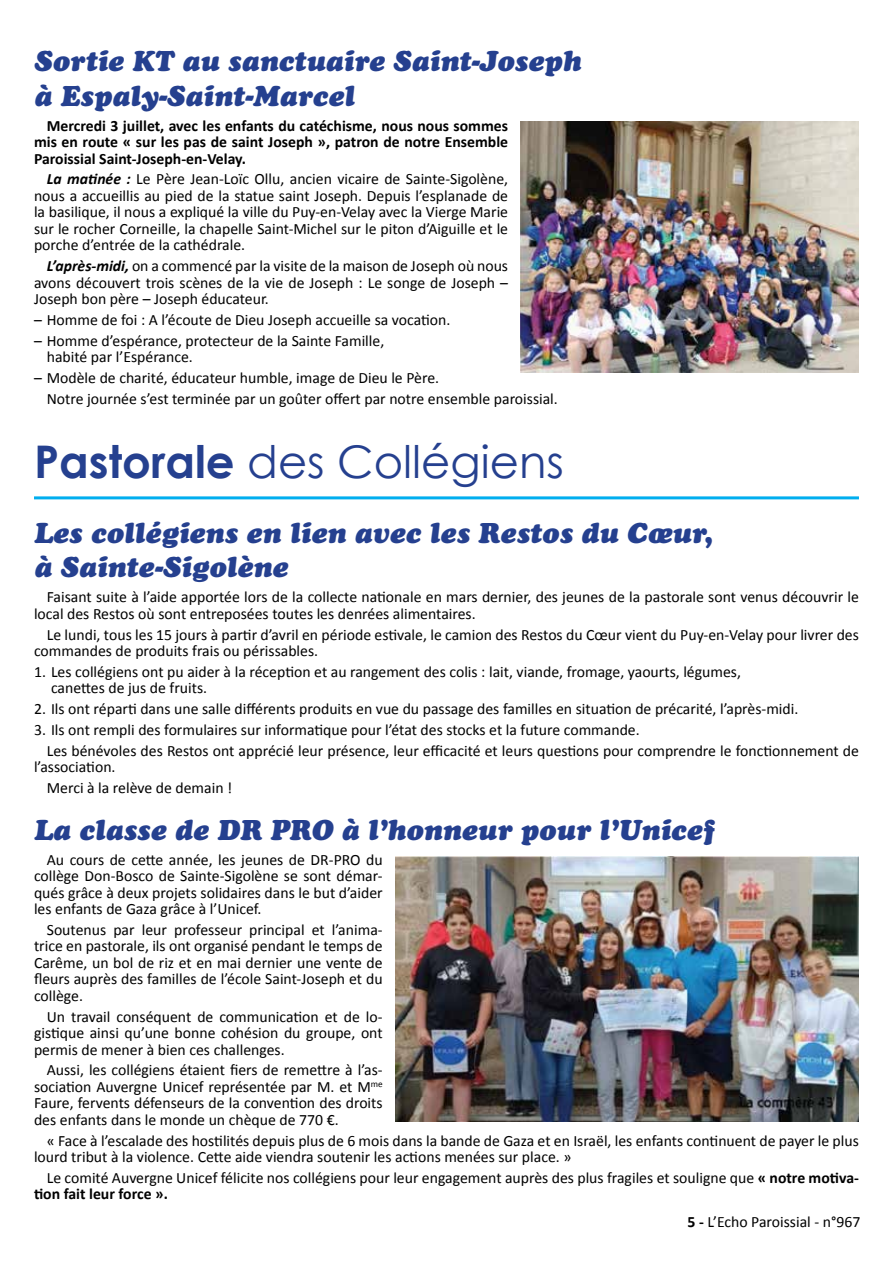
<style>
.page{position:relative;width:893px;height:1263px;background:#fff}
.page>*{position:absolute;margin:0;border:0;box-sizing:border-box;transform-origin:0 0}
.t1{font:45px "Century Gothic";color:#25408f}
.t2{font:italic 28.5px/34.5px "Cooper Black Std";color:#25408f}
.t3{font:15.75px/16.5px "Calibri";color:#000}
.t4{font:700 15.75px/16.5px "Calibri";color:#000;text-align:justify}
.s1{font-weight:700;font-style:italic}
.s2{font-weight:700}
</style>
<div class="page">
<hr style="left:34px;top:496px;width:825px;height:3px;background:#00aeef">
<img style="left:521px;top:121px;width:338px;height:251px">
<img style="left:395px;top:857px;width:464px;height:265px">
<h2 class="t2" style="left:34px;top:43px;width:549px">Sortie KT au sanctuaire Saint-Joseph à Espaly-Saint-Marcel</h2>
<p class="t4" style="left:34px;top:116px;width:476px;text-indent:13px">Mercredi 3 juillet, avec les enfants du catéchisme, nous nous sommes mis en route « sur les pas de saint Joseph », patron de notre Ensemble Paroissial Saint-Joseph-en-Velay.</p>
<p class="t3" style="left:34px;top:170px;width:476px;text-align:justify;text-indent:13px"><span class="s1">La matinée :</span> Le Père Jean-Loïc Ollu, ancien vicaire de Sainte-Sigolène, nous a accueillis au pied de la statue saint Joseph. Depuis l’esplanade de la basilique, il nous a expliqué la ville du Puy-en-Velay avec la Vierge Marie sur le rocher Corneille, la chapelle Saint-Michel sur le piton d’Aiguille et le porche d’entrée de la cathédrale.</p>
<p class="t3" style="left:34px;top:257px;width:476px;text-align:justify;text-indent:13px"><span class="s1">L’après-midi,</span> on a commencé par la visite de la maison de Joseph où nous avons découvert trois scènes de la vie de Joseph : Le songe de Joseph – Joseph bon père – Joseph éducateur.</p>
<p class="t3" style="left:34px;top:311px;width:418px">– Homme de foi : A l’écoute de Dieu Joseph accueille sa vocation.</p>
<p class="t3" style="left:47px;top:331px;width:339px;text-indent:-13px">– Homme d’espérance, protecteur de la Sainte Famille, habité par l’Espérance.</p>
<p class="t3" style="left:47px;top:367px;width:513px;line-height:20.7px;text-indent:-13px">– Modèle de charité, éducateur humble, image de Dieu le Père.<br>Notre journée s’est terminée par un goûter offert par notre ensemble paroissial.</p>
<h1 class="t1" style="left:34px;top:434px;width:531px"><span class="s2">Pastorale</span> des Collégiens</h1>
<h2 class="t2" style="left:34px;top:515px;width:680px">Les collégiens en lien avec les Restos du Cœur, à Sainte-Sigolène</h2>
<p class="t3" style="left:34px;top:588px;width:826px;text-indent:13px">Faisant suite à l’aide apportée lors de la collecte nationale en mars dernier, des jeunes de la pastorale sont venus découvrir le local des Restos où sont entreposées toutes les denrées alimentaires.</p>
<p class="t3" style="left:34px;top:625px;width:826px;text-indent:13px">Le lundi, tous les 15 jours à partir d’avril en période estivale, le camion des Restos du Cœur vient du Puy-en-Velay pour livrer des commandes de produits frais ou périssables.</p>
<p class="t3" style="left:51px;top:663px;width:691px;text-indent:-17px">1. Les collégiens ont pu aider à la réception et au rangement des colis : lait, viande, fromage, yaourts, légumes, canettes de jus de fruits.</p>
<p class="t3" style="left:34px;top:700px;width:766px">2. Ils ont réparti dans une salle différents produits en vue du passage des familles en situation de précarité, l’après-midi.</p>
<p class="t3" style="left:47px;top:718px;width:814px;line-height:20.7px;text-indent:-13px">3. Ils ont rempli des formulaires sur informatique pour l’état des stocks et la future commande.<br>Les bénévoles des Restos ont apprécié leur présence, leur efficacité et leurs questions pour comprendre le fonctionnement de</p>
<p class="t3" style="left:47px;top:756px;width:187px;line-height:20.7px;text-indent:-13px">l’association.<br>Merci à la relève de demain !</p>
<h2 class="t2" style="left:34px;top:812px;width:682px">La classe de DR PRO à l’honneur pour l’Unicef</h2>
<p class="t3" style="left:34px;top:850px;width:350px;text-align:justify;text-indent:13px">Au cours de cette année, les jeunes de DR-PRO du collège Don-Bosco de Sainte-Sigolène se sont démar&shy;qués grâce à deux projets solidaires dans le but d’aider les enfants de Gaza grâce à l’Unicef.</p>
<p class="t3" style="left:34px;top:920px;width:350px;text-align:justify;text-indent:13px">Soutenus par leur professeur principal et l’anima&shy;trice en pastorale, ils ont organisé pendant le temps de Carême, un bol de riz et en mai dernier une vente de fleurs auprès des familles de l’école Saint-Joseph et du collège.</p>
<p class="t3" style="left:34px;top:1007px;width:350px;text-align:justify;text-indent:13px">Un travail conséquent de communication et de lo&shy;gistique ainsi qu’une bonne cohésion du groupe, ont permis de mener à bien ces challenges.</p>
<p class="t3" style="left:34px;top:1061px;width:350px;text-align:justify;text-indent:13px">Aussi, les collégiens étaient fiers de remettre à l’as&shy;sociation Auvergne Unicef représentée par M. et M<sup>me </sup>Faure, fervents défenseurs de la convention des droits des enfants dans le monde un chèque de 770 €.</p>
<p class="t3" style="left:34px;top:1131px;width:826px;text-indent:13px">« Face à l’escalade des hostilités depuis plus de 6 mois dans la bande de Gaza et en Israël, les enfants continuent de payer le plus lourd tribut à la violence. Cette aide viendra soutenir les actions menées sur place. »</p>
<p class="t3" style="left:34px;top:1169px;width:826px;text-indent:13px">Le comité Auvergne Unicef félicite nos collégiens pour leur engagement auprès des plus fragiles et souligne que <span class="s2">« notre motiva&shy;tion fait leur force ».</span></p>
<p class="t3" style="left:688px;top:1213px;width:174px"><span class="s2">5 -</span> L’Echo Paroissial - n°967</p>
</div>
